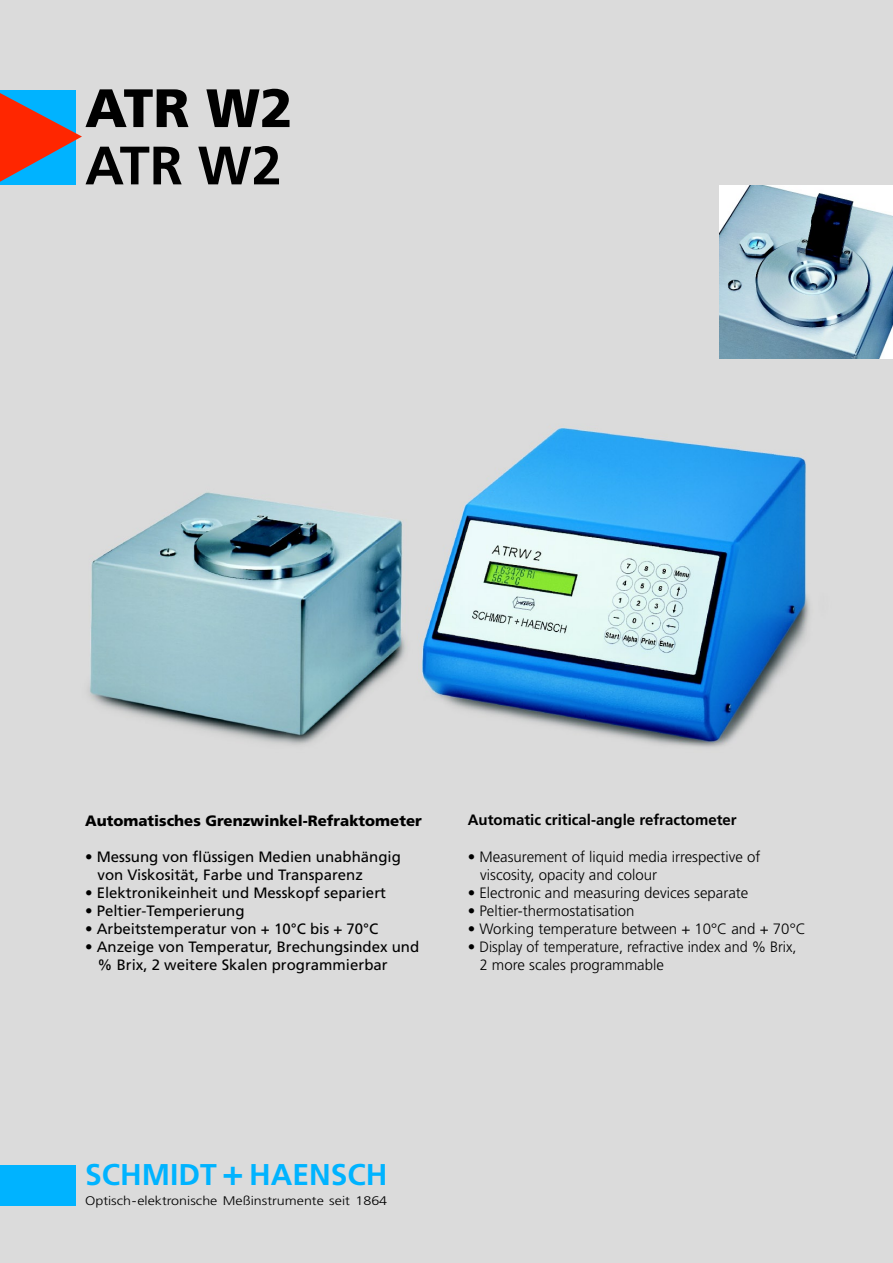
<style>
.page{position:relative;width:893px;height:1263px;background:#fff}
.page>*{position:absolute;margin:0;border:0;box-sizing:border-box;transform-origin:0 0}
.t1{font:900 54px "Frutiger";color:#000}
.t2{font:700 54px "Frutiger";color:#000}
.t3{font:700 30px "Frutiger";color:#00b3ff}
.t4{font:300 15px/18px "Frutiger";color:#000}
.t5{font:15px/18px "Frutiger";color:#000}
.t6{font:900 15px "Frutiger";color:#000}
.t7{font:700 15px "Frutiger";color:#000}
.t8{font:300 12.45px "Frutiger";color:#000;scale:1.15 1}
.s1{font-size:36px}
</style>
<div class="page">
<img style="left:0;top:0;width:893px;height:1263px">
<div style="left:0;top:1165px;width:76px;height:40px;background:#00b3ff"></div>
<img style="left:720px;top:185px;width:173px;height:173px">
<svg style="left:0;top:90px;width:82px;height:95px;background:#867385"></svg>
<h1 class="t1" style="left:85px;top:76px;width:209px">ATR W2</h1>
<h1 class="t2" style="left:85px;top:134px;width:198px">ATR W2</h1>
<p class="t6" style="left:85px;top:811px;width:338px">Automatisches Grenzwinkel-Refraktometer</p>
<p class="t5" style="left:98px;top:847px;width:305px;text-indent:-13px">• Messung von flüssigen Medien unabhängig von Viskosität, Farbe und Transparenz</p>
<p class="t5" style="left:85px;top:883px;width:302px">• Elektronikeinheit und Messkopf separiert</p>
<p class="t5" style="left:85px;top:901px;width:161px">• Peltier-Temperierung</p>
<p class="t5" style="left:85px;top:919px;width:295px">• Arbeitstemperatur von + 10°C bis + 70°C</p>
<p class="t5" style="left:98px;top:937px;width:323px;text-indent:-13px">• Anzeige von Temperatur, Brechungsindex und % Brix, 2 weitere Skalen programmierbar</p>
<p class="t7" style="left:468px;top:811px;width:270px">Automatic critical-angle refractometer</p>
<p class="t4" style="left:480px;top:847px;width:282px;text-indent:-13px">• Measurement of liquid media irrespective of viscosity, opacity and colour</p>
<p class="t4" style="left:468px;top:883px;width:282px">• Electronic and measuring devices separate</p>
<p class="t4" style="left:468px;top:901px;width:168px">• Peltier-thermostatisation</p>
<p class="t4" style="left:468px;top:919px;width:339px">• Working temperature between + 10°C and + 70°C</p>
<p class="t4" style="left:480px;top:937px;width:318px;text-indent:-12px">• Display of temperature, refractive index and % Brix,<br>2 more scales programmable</p>
<h2 class="t3" style="left:85px;top:1157px;width:304px">SCHMIDT <span class="s1">+</span> HAENSCH</h2>
<p class="t8" style="left:85px;top:1194px;width:264px">Optisch-elektronische Meßinstrumente seit 1864</p>
</div>
